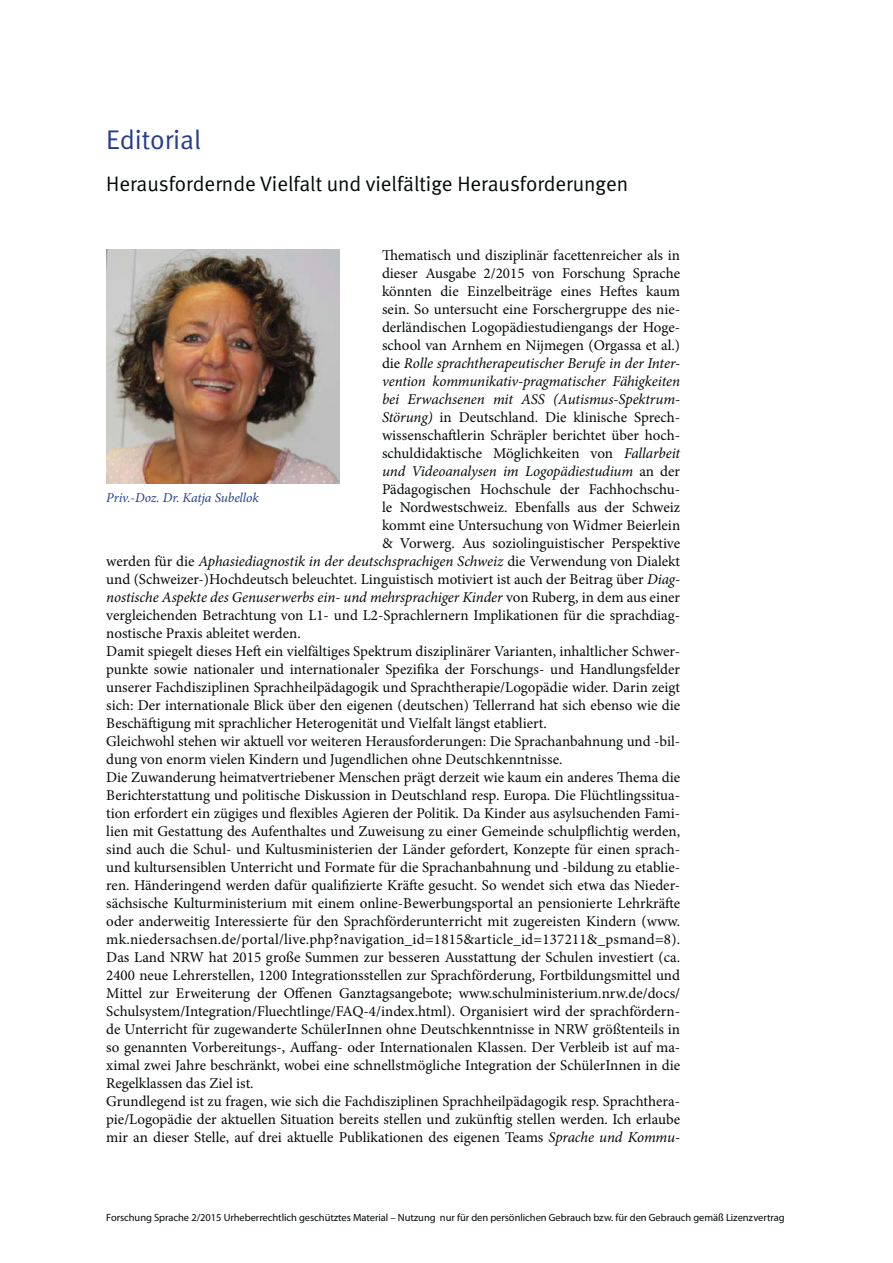
<style>
.page{position:relative;width:893px;height:1263px;background:#fff}
.page>*{position:absolute;margin:0;border:0;box-sizing:border-box;transform-origin:0 0}
.t1{font:27px "Meta Normal";color:#263d8d}
.t2{font:21px "Meta Normal";color:#040809}
.t3{font:15px "Minion Pro";color:#040809}
.t4{font:italic 15px "Minion Pro";letter-spacing:-.005em;color:#040809}
.t5{font:italic 13.5px "Minion Pro";letter-spacing:-.01em;color:#263d8d}
.t6{font:10.5px "Myriad Pro";letter-spacing:-.005em;color:#040809}
.s1{font-style:normal}
.s2{font-style:italic}
</style>
<div class="page">
<img style="left:106px;top:250px;width:233px;height:233px">
<h1 class="t1" style="left:106px;top:129px;width:96px">Editorial</h1>
<h2 class="t2" style="left:106px;top:176px;width:523px">Herausfordernde Vielfalt und vielfältige Herausforderungen</h2>
<p class="t3" style="left:382px;top:250px;width:300px">Thematisch und disziplinär facettenreicher als in</p>
<p class="t3" style="left:382px;top:268px;width:300px">dieser Ausgabe 2/2015 von Forschung Sprache</p>
<p class="t3" style="left:382px;top:286px;width:300px">könnten die Einzelbeiträge eines Heftes kaum</p>
<p class="t3" style="left:382px;top:304px;width:300px">sein. So untersucht eine Forschergruppe des nie-</p>
<p class="t3" style="left:382px;top:322px;width:300px">derländischen Logopädiestudiengangs der Hoge-</p>
<p class="t3" style="left:382px;top:340px;width:300px">school van Arnhem en Nijmegen (Orgassa et al.)</p>
<p class="t4" style="left:382px;top:358px;width:300px"><span class="s1">die</span> Rolle sprachtherapeutischer Berufe in der Inter-</p>
<p class="t4" style="left:382px;top:376px;width:300px">vention kommunikativ-pragmatischer Fähigkeiten</p>
<p class="t4" style="left:382px;top:394px;width:300px">bei Erwachsenen mit ASS (Autismus-Spektrum-</p>
<p class="t3" style="left:382px;top:412px;width:300px"><span class="s2">Störung)</span> in Deutschland. Die klinische Sprech-</p>
<p class="t3" style="left:382px;top:430px;width:300px">wissenschaftlerin Schräpler berichtet über hoch-</p>
<p class="t3" style="left:382px;top:448px;width:300px">schuldidaktische Möglichkeiten von <span class="s2">Fallarbeit</span></p>
<p class="t4" style="left:382px;top:466px;width:300px">und Videoanalysen im Logopädiestudium <span class="s1">an der</span></p>
<p class="t3" style="left:382px;top:484px;width:300px">Pädagogischen Hochschule der Fachhochschu-</p>
<p class="t3" style="left:382px;top:502px;width:300px">le Nordwestschweiz. Ebenfalls aus der Schweiz</p>
<p class="t3" style="left:382px;top:520px;width:300px">kommt eine Untersuchung von Widmer Beierlein</p>
<p class="t3" style="left:382px;top:538px;width:300px">&amp; Vorwerg. Aus soziolinguistischer Perspektive</p>
<p class="t4" style="left:106px;top:556px;width:575px"><span class="s1">werden für die</span> Aphasiediagnostik in der deutschsprachigen Schweiz <span class="s1">die Verwendung von Dialekt</span></p>
<p class="t3" style="left:106px;top:574px;width:575px">und (Schweizer-)Hochdeutsch beleuchtet. Linguistisch motiviert ist auch der Beitrag über <span class="s2">Diag-</span></p>
<p class="t4" style="left:106px;top:592px;width:575px">nostische Aspekte des Genuserwerbs ein- und mehrsprachiger Kinder <span class="s1">von Ruberg, in dem aus einer</span></p>
<p class="t3" style="left:106px;top:610px;width:575px">vergleichenden Betrachtung von L1- und L2-Sprachlernern Implikationen für die sprachdiag-</p>
<p class="t3" style="left:106px;top:628px;width:196px">nostische Praxis ableitet werden.</p>
<p class="t3" style="left:106px;top:645px;width:575px">Damit spiegelt dieses Heft ein vielfältiges Spektrum disziplinärer Varianten, inhaltlicher Schwer-</p>
<p class="t3" style="left:106px;top:663px;width:575px">punkte sowie nationaler und internationaler Spezifika der Forschungs- und Handlungsfelder</p>
<p class="t3" style="left:106px;top:681px;width:575px">unserer Fachdisziplinen Sprachheilpädagogik und Sprachtherapie/Logopädie wider. Darin zeigt</p>
<p class="t3" style="left:106px;top:699px;width:575px">sich: Der internationale Blick über den eigenen (deutschen) Tellerrand hat sich ebenso wie die</p>
<p class="t3" style="left:106px;top:717px;width:442px">Beschäftigung mit sprachlicher Heterogenität und Vielfalt längst etabliert.</p>
<p class="t3" style="left:106px;top:735px;width:575px">Gleichwohl stehen wir aktuell vor weiteren Herausforderungen: Die Sprachanbahnung und -bil-</p>
<p class="t3" style="left:106px;top:753px;width:458px">dung von enorm vielen Kindern und Jugendlichen ohne Deutschkenntnisse.</p>
<p class="t3" style="left:106px;top:771px;width:575px">Die Zuwanderung heimatvertriebener Menschen prägt derzeit wie kaum ein anderes Thema die</p>
<p class="t3" style="left:106px;top:789px;width:575px">Berichterstattung und politische Diskussion in Deutschland resp. Europa. Die Flüchtlingssitua-</p>
<p class="t3" style="left:106px;top:807px;width:575px">tion erfordert ein zügiges und flexibles Agieren der Politik. Da Kinder aus asylsuchenden Fami-</p>
<p class="t3" style="left:106px;top:825px;width:575px">lien mit Gestattung des Aufenthaltes und Zuweisung zu einer Gemeinde schulpflichtig werden,</p>
<p class="t3" style="left:106px;top:843px;width:575px">sind auch die Schul- und Kultusministerien der Länder gefordert, Konzepte für einen sprach-</p>
<p class="t3" style="left:106px;top:861px;width:575px">und kultursensiblen Unterricht und Formate für die Sprachanbahnung und -bildung zu etablie-</p>
<p class="t3" style="left:106px;top:879px;width:575px">ren. Händeringend werden dafür qualifizierte Kräfte gesucht. So wendet sich etwa das Nieder-</p>
<p class="t3" style="left:106px;top:897px;width:575px">sächsische Kulturministerium mit einem online-Bewerbungsportal an pensionierte Lehrkräfte</p>
<p class="t3" style="left:106px;top:915px;width:575px">oder anderweitig Interessierte für den Sprachförderunterricht mit zugereisten Kindern (www.</p>
<p class="t3" style="left:106px;top:933px;width:575px">mk.niedersachsen.de/portal/live.php?navigation_id=1815&amp;article_id=137211&amp;_psmand=8).</p>
<p class="t3" style="left:106px;top:951px;width:575px">Das Land NRW hat 2015 große Summen zur besseren Ausstattung der Schulen investiert (ca.</p>
<p class="t3" style="left:106px;top:969px;width:575px">2400 neue Lehrerstellen, 1200 Integrationsstellen zur Sprachförderung, Fortbildungsmittel und</p>
<p class="t3" style="left:106px;top:987px;width:575px">Mittel zur Erweiterung der Offenen Ganztagsangebote; www.schulministerium.nrw.de/docs/</p>
<p class="t3" style="left:106px;top:1005px;width:575px">Schulsystem/Integration/Fluechtlinge/FAQ-4/index.html). Organisiert wird der sprachfördern-</p>
<p class="t3" style="left:106px;top:1023px;width:575px">de Unterricht für zugewanderte SchülerInnen ohne Deutschkenntnisse in NRW größtenteils in</p>
<p class="t3" style="left:106px;top:1041px;width:575px">so genannten Vorbereitungs-, Auffang- oder Internationalen Klassen. Der Verbleib ist auf ma-</p>
<p class="t3" style="left:106px;top:1059px;width:575px">ximal zwei Jahre beschränkt, wobei eine schnellstmögliche Integration der SchülerInnen in die</p>
<p class="t3" style="left:106px;top:1077px;width:149px">Regelklassen das Ziel ist.</p>
<p class="t3" style="left:106px;top:1095px;width:575px">Grundlegend ist zu fragen, wie sich die Fachdisziplinen Sprachheilpädagogik resp. Sprachthera-</p>
<p class="t3" style="left:106px;top:1113px;width:575px">pie/Logopädie der aktuellen Situation bereits stellen und zukünftig stellen werden. Ich erlaube</p>
<p class="t3" style="left:106px;top:1131px;width:575px">mir an dieser Stelle, auf drei aktuelle Publikationen des eigenen Teams <span class="s2">Sprache und Kommu-</span></p>
<p class="t5" style="left:106px;top:492px;width:154px">Priv.-Doz. Dr. Katja Subellok</p>
<p class="t6" style="left:106px;top:1213px;width:680px">Forschung Sprache 2/2015 Urheberrechtlich geschütztes Material – Nutzung nur für den persönlichen Gebrauch bzw. für den Gebrauch gemäß Lizenzvertrag</p>
</div>
